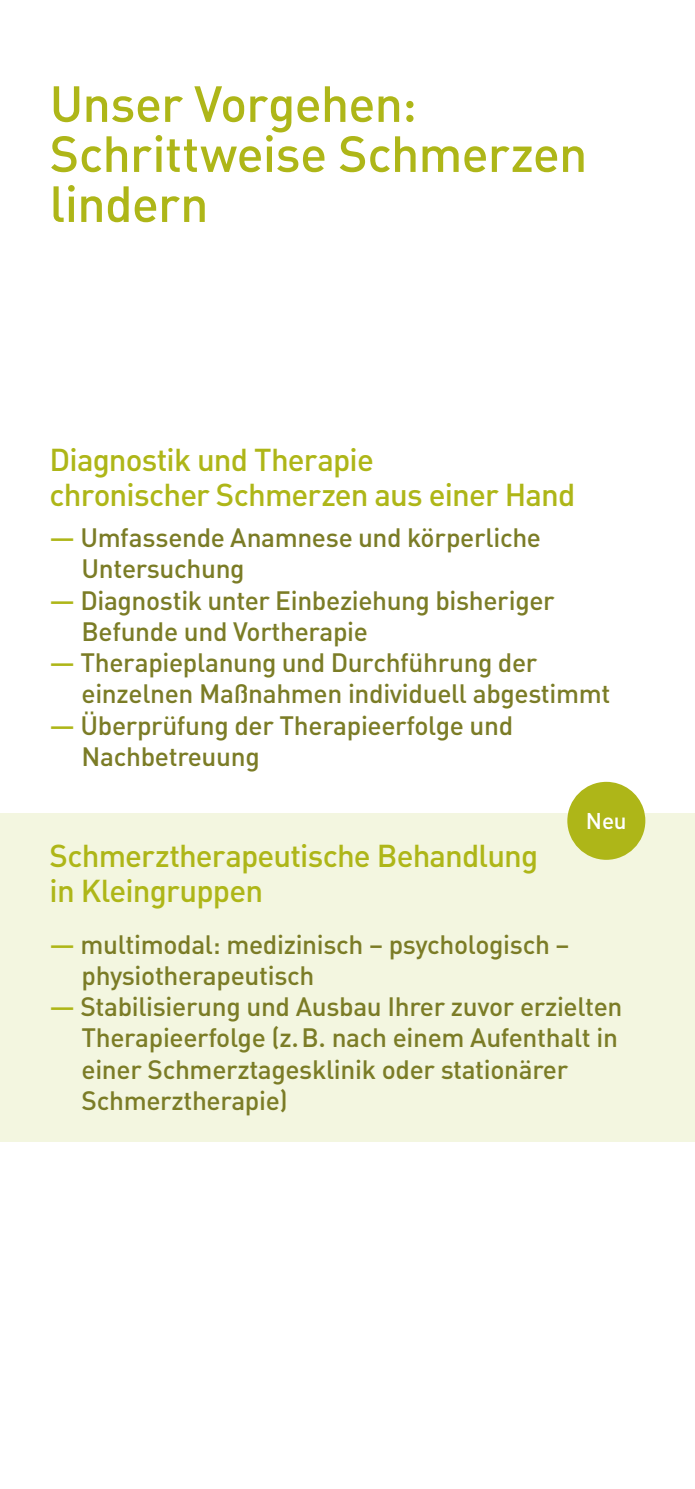
<style>
.page{position:relative;width:695px;height:1489px;background:#fff}
.page>*{position:absolute;margin:0;border:0;box-sizing:border-box;transform-origin:0 0}
.t1{font:500 50px/50px "DINOT";letter-spacing:-.015em;color:#aeb618}
.t2{font:500 31.25px/35px "DINOT";letter-spacing:-.025em;color:#aeb618}
.t3{font:500 26.25px/31.2px "DINOT";letter-spacing:-.015em;color:#7b7c26}
.t4{font:500 22.5px "DINOT";color:#fff}
.s1{color:#aeb618}
</style>
<div class="page">
<div style="left:0;top:812px;width:694px;height:329px;background:#f3f6e0"></div>
<svg style="left:567px;top:781px;width:78px;height:78px"></svg>
<h1 class="t1" style="left:50px;top:78px;width:539px">Unser Vorgehen:<br>Schrittweise Schmerzen lindern</h1>
<p class="t2" style="left:50px;top:441px;width:527px">Diagnostik und Therapie<br>chronischer Schmerzen aus einer Hand</p>
<p class="t3" style="left:82px;top:521px;width:461px;text-indent:-32px"><span class="s1">—</span> Umfassende Anamnese und körperliche<br>Untersuchung</p>
<p class="t3" style="left:82px;top:584px;width:474px;text-indent:-32px"><span class="s1">—</span> Diagnostik unter Einbeziehung bisheriger<br>Befunde und Vortherapie</p>
<p class="t3" style="left:82px;top:646px;width:530px;text-indent:-32px"><span class="s1">—</span> Therapieplanung und Durchführung der einzelnen Maßnahmen individuell abgestimmt</p>
<p class="t3" style="left:82px;top:709px;width:433px;text-indent:-32px"><span class="s1">—</span> Überprüfung der Therapieerfolge und<br>Nachbetreuung</p>
<p class="t4" style="left:586px;top:806px;width:42px">Neu</p>
<p class="t2" style="left:50px;top:837px;width:490px">Schmerztherapeutische Behandlung in Kleingruppen</p>
<p class="t3" style="left:82px;top:927px;width:489px;text-indent:-32px"><span class="s1">—</span> multimodal: medizinisch – psychologisch – physiotherapeutisch</p>
<p class="t3" style="left:82px;top:990px;width:542px;text-indent:-32px"><span class="s1">—</span> Stabilisierung und Ausbau Ihrer zuvor erzielten Therapieerfolge (z.B. nach einem Aufenthalt in einer Schmerztagesklinik oder stationärer Schmerztherapie)</p>
</div>
